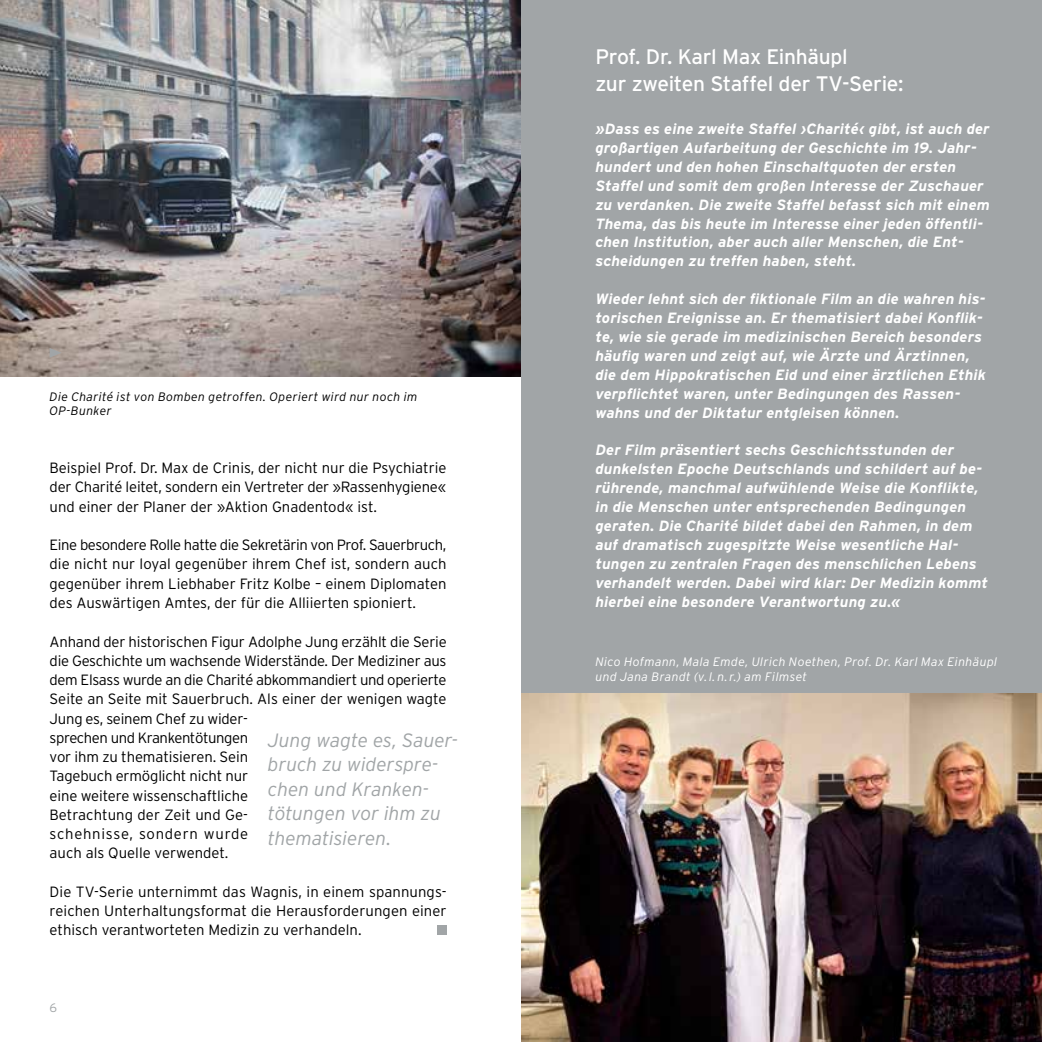
<style>
.page{position:relative;width:1042px;height:1042px;background:#fff}
.page>*{position:absolute;margin:0;border:0;box-sizing:border-box;transform-origin:0 0}
.t1{font:21px/26.2px "Interstate";letter-spacing:-.015em;color:#fff}
.t2{font:italic 300 19.25px/24.5px "Interstate";color:#a1a5a7}
.t3{font:italic 700 14.88px/18.9px "Interstate";letter-spacing:.01em;color:#fff}
.t4{font:300 14.88px/19.2px "Interstate";letter-spacing:-.01em;color:#000;text-align:justify}
.t5{font:italic 300 12.25px/15.8px "Interstate";letter-spacing:.025em;color:#fff}
.t6{font:italic 300 12.25px/14.7px "Interstate";letter-spacing:.03em;color:#000}
.t7{font:300 12.25px "Interstate";color:#a1a5a7}
</style>
<div class="page">
<div style="left:521px;top:0;width:521px;height:1042px;background:#a1a5a7"></div>
<img style="left:521px;top:694px;width:521px;height:348px">
<img style="left:0;top:0;width:521px;height:377px">
<svg style="left:50px;top:348px;width:12px;height:10px"></svg>
<div style="left:437px;top:925px;width:9px;height:10px;background:#a1a5a7"></div>
<p class="t6" style="left:50px;top:389px;width:369px">Die Charité ist von Bomben getroffen. Operiert wird nur noch im<br>OP-Bunker</p>
<p class="t4" style="left:50px;top:458px;width:398px">Beispiel Prof. Dr. Max de Crinis, der nicht nur die Psychiatrie der Charité leitet, sondern ein Vertreter der »Rassenhygiene« und einer der Planer der »Aktion Gnadentod« ist.</p>
<p class="t4" style="left:50px;top:535px;width:398px">Eine besondere Rolle hatte die Sekretärin von Prof. Sauerbruch, die nicht nur loyal gegenüber ihrem Chef ist, sondern auch gegenüber ihrem Liebhaber Fritz Kolbe – einem Diplomaten des Auswärtigen Amtes, der für die Alliierten spioniert.</p>
<p class="t4" style="left:50px;top:631px;width:399px;text-align:left">Anhand der historischen Figur Adolphe Jung erzählt die Serie die Geschichte um wachsende Widerstände. Der Mediziner aus dem Elsass wurde an die Charité abkommandiert und operierte Seite an Seite mit Sauerbruch. Als einer der wenigen wagte Jung es, seinem Chef zu wider-<br>sprechen und Krankentötungen<br>vor ihm zu thematisieren. Sein<br>Tagebuch ermöglicht nicht nur<br>eine weitere wissenschaftliche<br>Betrachtung der Zeit und Ge-<br>schehnisse, sondern wurde<br>auch als Quelle verwendet.</p>
<p class="t4" style="left:50px;top:882px;width:398px">Die TV-Serie unternimmt das Wagnis, in einem spannungs&shy;reichen Unterhaltungsformat die Herausforderungen einer ethisch verantworteten Medizin zu verhandeln.</p>
<p class="t2" style="left:268px;top:727px;width:192px">Jung wagte es, Sauer&shy;bruch zu widerspre&shy;chen und Kranken&shy;tötungen vor ihm zu thematisieren.</p>
<p class="t7" style="left:50px;top:1000px;width:9px">6</p>
<h1 class="t1" style="left:595px;top:44px;width:309px">Prof. Dr. Karl Max Einhäupl<br>zur zweiten Staffel der TV-Serie:</h1>
<p class="t3" style="left:595px;top:119px;width:396px">»Dass es eine zweite Staffel ›Charité‹ gibt, ist auch der großartigen Aufarbeitung der Geschichte im 19. Jahr&shy;hundert und den hohen Einschaltquoten der ersten Staffel und somit dem großen Interesse der Zuschauer zu verdanken. Die zweite Staffel befasst sich mit einem Thema, das bis heute im Interesse einer jeden öffentli&shy;chen Institution, aber auch aller Menschen, die Ent&shy;scheidungen zu treffen haben, steht.</p>
<p class="t3" style="left:595px;top:289px;width:392px">Wieder lehnt sich der fiktionale Film an die wahren his&shy;torischen Ereignisse an. Er thematisiert dabei Konflik&shy;te, wie sie gerade im medizinischen Bereich besonders häufig waren und zeigt auf, wie Ärzte und Ärztinnen, die dem Hippokratischen Eid und einer ärztlichen Ethik verpflichtet waren, unter Bedingungen des Rassen&shy;wahns und der Diktatur entgleisen können.</p>
<p class="t3" style="left:595px;top:441px;width:394px">Der Film präsentiert sechs Geschichtsstunden der dunkelsten Epoche Deutschlands und schildert auf be&shy;rührende, manchmal aufwühlende Weise die Konflikte, in die Menschen unter entsprechenden Bedingungen geraten. Die Charité bildet dabei den Rahmen, in dem auf dramatisch zugespitzte Weise wesentliche Hal&shy;tungen zu zentralen Fragen des menschlichen Lebens verhandelt werden. Dabei wird klar: Der Medizin kommt hierbei eine besondere Verantwortung zu.«</p>
<p class="t5" style="left:595px;top:653px;width:403px">Nico Hofmann, Mala Emde, Ulrich Noethen, Prof. Dr. Karl Max Einhäupl und Jana Brandt (v. l. n. r.) am Filmset</p>
</div>
